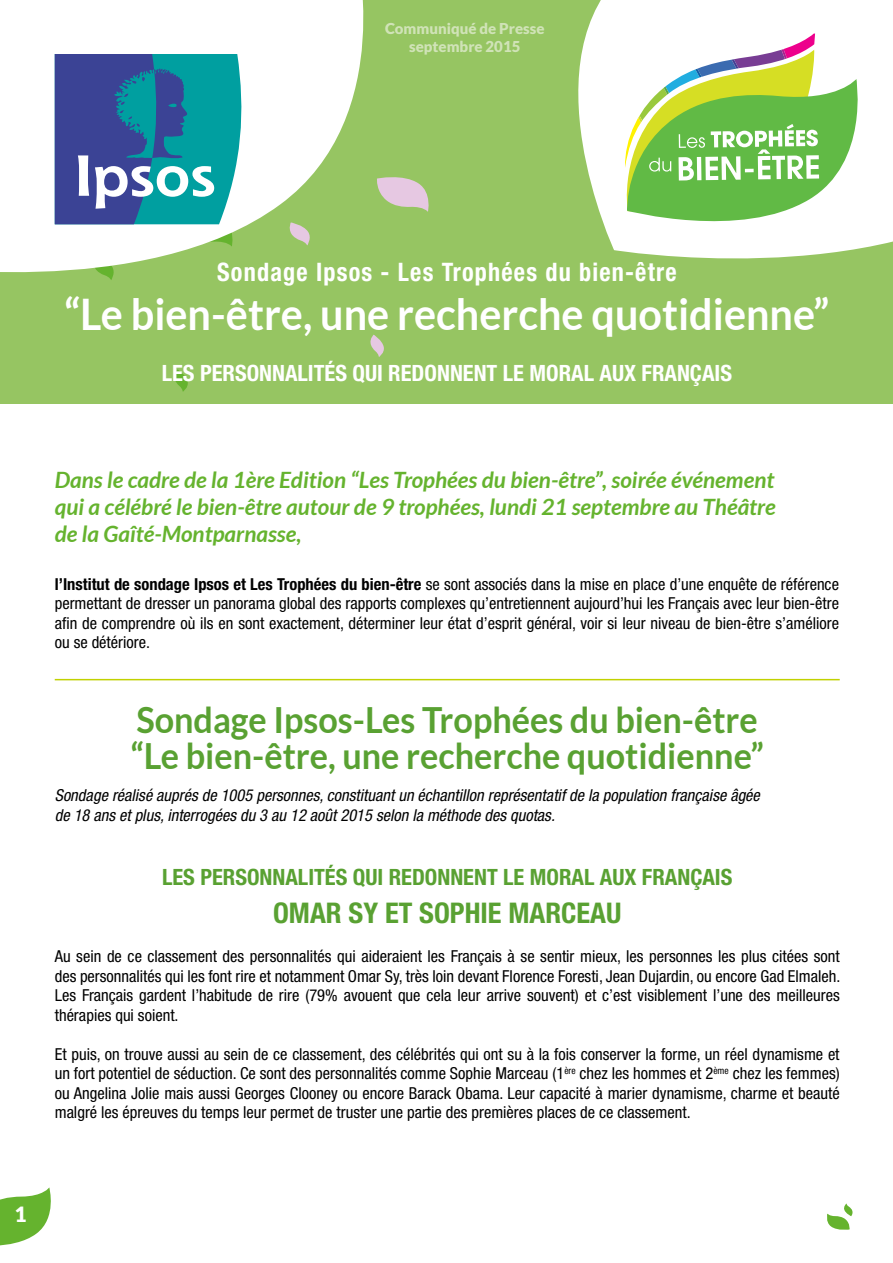
<style>
.page{position:relative;width:893px;height:1263px;background:#fff}
.page>*{position:absolute;margin:0;border:0;box-sizing:border-box;transform-origin:0 0}
.t1{font:700 43.5px "Lato";color:#fff;scale:.95 1}
.t2{font:700 36px/36px "Lato";color:#59a132;scale:.95 1}
.t3{font:700 condensed 28.5px "Helvetica Neue";color:#59a132}
.t4{font:700 condensed 25.5px "Helvetica Neue";letter-spacing:.05em;color:#fff;scale:.95 1}
.t5{font:italic 700 22.5px/27px "Lato";color:#65b32e;text-align:justify}
.t6{font:700 condensed 22.5px "Helvetica Neue";color:#59a132}
.t7{font:700 condensed 22.5px "Helvetica Neue";color:#fff}
.t8{font:900 21px "Lato";color:#fff}
.t9{font:condensed 16.5px/19.5px "Helvetica Neue";color:#000;text-align:justify}
.t10{font:italic condensed 16.5px/19.5px "Helvetica Neue";color:#000}
.t11{font:900 15px/18px "Lato";color:#d0e3b7;text-align:center}
.s1{font-weight:700}
</style>
<div class="page">
<div style="left:0;top:0;width:892px;height:404px;background:#96c562"></div>
<svg style="left:578px;top:0;width:315px;height:292px;fill:#fff"></svg>
<svg style="left:0;top:1187px;width:51px;height:59px"></svg>
<svg style="left:174px;top:369px;width:14px;height:23px"></svg>
<svg style="left:370px;top:335px;width:14px;height:22px"></svg>
<svg style="left:400px;top:177px;width:29px;height:35px"></svg>
<svg style="left:0;top:0;width:400px;height:280px;fill:#fff"></svg>
<svg style="left:55px;top:54px;width:190px;height:193px;background:#4f8eae"></svg>
<svg style="left:827px;top:1203px;width:26px;height:27px"></svg>
<hr style="left:55px;top:679px;width:785px;height:1px;background:#c1d100">
<svg style="left:618px;top:34px;width:252px;height:206px;background:#badca0"></svg>
<p class="t11" style="left:385px;top:19px;width:161px">Communiqué de Presse septembre 2015</p>
<h3 class="t4" style="left:217px;top:256px;width:485px">Sondage Ipsos - Les Trophées du bien-être</h3>
<h1 class="t1" style="left:64px;top:290px;width:807px">“Le bien-être, une recherche quotidienne”</h1>
<h3 class="t7" style="left:162px;top:360px;width:572px">LES PERSONNALITÉS QUI REDONNENT LE MORAL AUX FRANÇAIS</h3>
<h3 class="t5" style="left:55px;top:467px;width:722px">Dans le cadre de la 1ère Edition “Les Trophées du bien-être”, soirée événement qui a célébré le bien-être autour de 9 trophées, lundi 21 septembre au Théâtre de la Gaîté-Montparnasse,</h3>
<p class="t9" style="left:55px;top:574px;width:786px"><span class="s1">l’Institut de sondage Ipsos et Les Trophées du bien-être</span> se sont associés dans la mise en place d’une enquête de référence permettant de dresser un panorama global des rapports complexes qu’entretiennent aujourd’hui les Français avec leur bien-être afin de comprendre où ils en sont exactement, déterminer leur état d’esprit général, voir si leur niveau de bien-être s’améliore ou se détériore.</p>
<h2 class="t2" style="left:130px;top:701px;width:668px">Sondage Ipsos-Les Trophées du bien-être “Le bien-être, une recherche quotidienne”</h2>
<p class="t10" style="left:55px;top:785px;width:710px">Sondage réalisé auprésde 1005 personnes,constituantun échantillon représentatifde la population française âgée de 18 ansetplus,interrogéesdu 3 au 12 août2015 selon la méthode desquotas.</p>
<h3 class="t6" style="left:162px;top:863px;width:572px">LES PERSONNALITÉS QUI REDONNENT LE MORAL AUX FRANÇAIS</h3>
<h3 class="t3" style="left:273px;top:896px;width:350px">OMAR SY ET SOPHIE MARCEAU</h3>
<p class="t9" style="left:55px;top:947px;width:787px">Au sein de ce classement des personnalités qui aideraient les Français à se sentir mieux, les personnes les plus citées sont des personnalités qui les font rire et notamment Omar Sy, très loin devant Florence Foresti, Jean Dujardin, ou encore Gad Elmaleh.<br>Les Français gardent l’habitude de rire (79% avouent que cela leur arrive souvent) et c’est visiblement l’une des meilleures thérapies qui soient.</p>
<p class="t9" style="left:55px;top:1044px;width:786px">Et puis, on trouve aussi au sein de ce classement, des célébrités qui ont su à la fois conserver la forme, un réel dynamisme et un fort potentiel de séduction. Ce sont des personnalités comme Sophie Marceau (1<sup>ère</sup> chez les hommes et 2<sup>ème</sup> chez les femmes) ou Angelina Jolie mais aussi Georges Clooney ou encore Barack Obama. Leur capacité à marier dynamisme, charme et beauté malgré les épreuves du temps leur permet de truster une partie des premières places de ce classement.</p>
<p class="t8" style="left:14px;top:1202px;width:14px">1</p>
</div>
